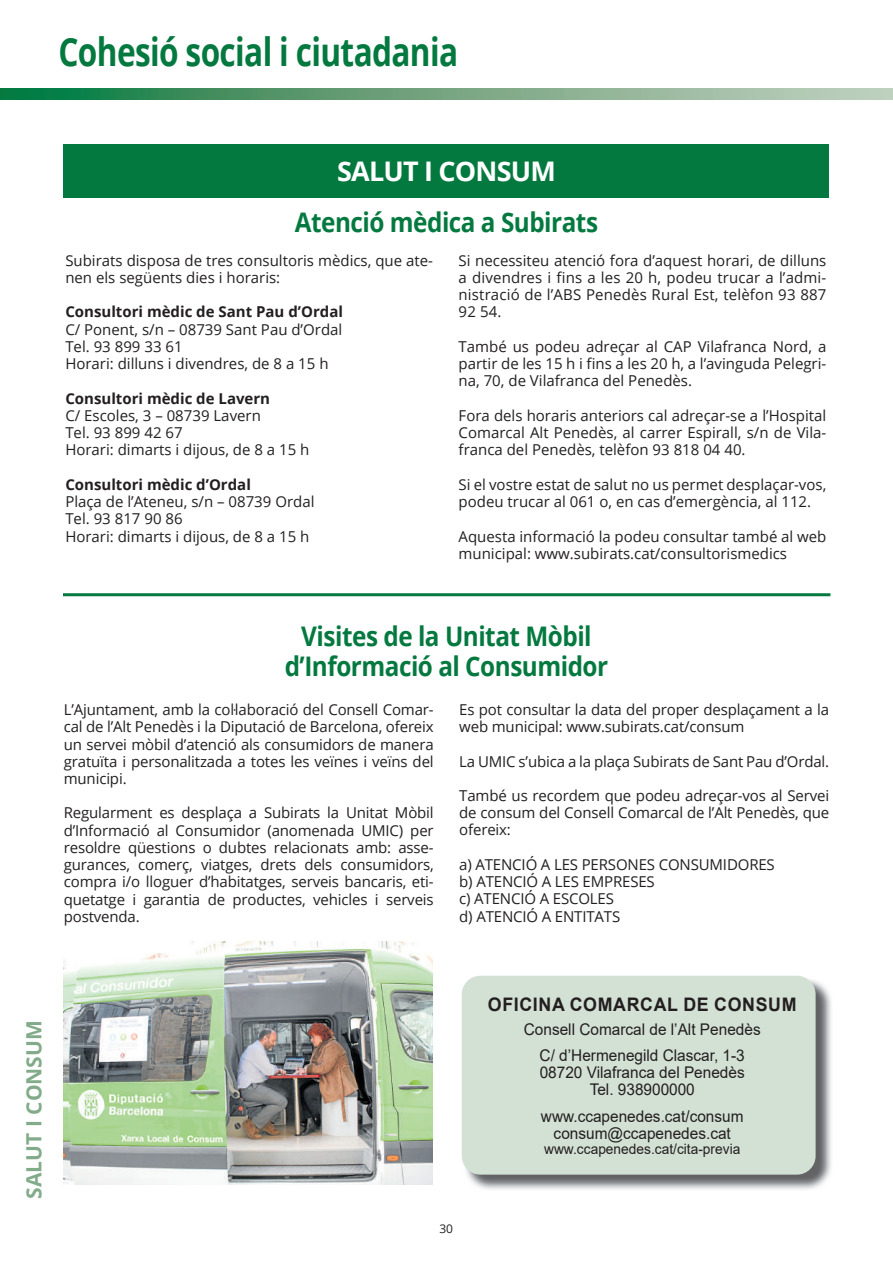
<style>
.page{position:relative;width:893px;height:1263px;background:#fff}
.page>*{position:absolute;margin:0;border:0;box-sizing:border-box;transform-origin:0 0}
.t1{font:700 39px "Open Sans";letter-spacing:-.02em;color:#04793f;scale:.81 1}
.t2{font:700 27px/30px "Open Sans";letter-spacing:-.02em;color:#04793f;text-align:center;scale:.9 1}
.t3{font:700 27px "Open Sans";letter-spacing:-.03em;color:#fff}
.t4{font:700 21px "Open Sans";color:#82ab89}
.t5{font:700 18.6px "Arial";letter-spacing:.035em;color:#231f20;scale:.96 1}
.t6{font:16.05px/17px "Arial";color:#231f20;text-align:center;scale:.96 1}
.t7{font:15px/17.2px "Open Sans";color:#231f20}
.t8{font:700 15px "Open Sans";color:#231f20}
.t9{font:14.4px "Arial";color:#231f20;scale:.96 1}
.t10{font:12px "Open Sans";color:#231f20}
</style>
<div class="page">
<svg style="left:0;top:88px;width:893px;height:12px;background:#6da580"></svg>
<div style="left:64px;top:145px;width:765px;height:53px;background:#04793f"></div>
<img style="left:464px;top:978px;width:367px;height:212px">
<div style="left:462px;top:976px;width:354px;height:198px;background:#d3e0d4;border-radius:19px"></div>
<img style="left:63px;top:942px;width:370px;height:242px">
<hr style="left:63px;top:593px;width:767px;height:3px;background:#04793f">
<h1 class="t1" style="left:58px;top:24px;width:495px">Cohesió social i ciutadania</h1>
<h2 class="t3" style="left:337px;top:152px;width:220px">SALUT I CONSUM</h2>
<h2 class="t2" style="left:295px;top:206px;width:338px">Atenció mèdica a Subirats</h2>
<p class="t7" style="left:65px;top:251px;width:369px">Subirats disposa de tres consultoris mèdics, que ate&shy;nen els següents dies i horaris:</p>
<p class="t8" style="left:65px;top:301px;width:279px">Consultori mèdic de Sant Pau d’Ordal</p>
<p class="t7" style="left:65px;top:320px;width:278px">C/ Ponent, s/n – 08739 Sant Pau d’Ordal<br>Tel. 93 899 33 61<br>Horari: dilluns i divendres, de 8 a 15 h</p>
<p class="t8" style="left:65px;top:388px;width:206px">Consultori mèdic de Lavern</p>
<p class="t7" style="left:65px;top:406px;width:246px">C/ Escoles, 3 – 08739 Lavern<br>Tel. 93 899 42 67<br>Horari: dimarts i dijous, de 8 a 15 h</p>
<p class="t8" style="left:65px;top:474px;width:187px">Consultori mèdic d’Ordal</p>
<p class="t7" style="left:65px;top:493px;width:251px">Plaça de l’Ateneu, s/n – 08739 Ordal<br>Tel. 93 817 90 86<br>Horari: dimarts i dijous, de 8 a 15 h</p>
<p class="t7" style="left:459px;top:251px;width:369px;text-align:justify">Si necessiteu atenció fora d’aquest horari, de dilluns a divendres i fins a les 20 h, podeu trucar a l’admi&shy;nistració de l’ABS Penedès Rural Est, telèfon 93 887<br>92 54.</p>
<p class="t7" style="left:459px;top:337px;width:369px;text-align:justify">També us podeu adreçar al CAP Vilafranca Nord, a partir de les 15 h i fins a les 20 h, a l’avinguda Pelegri&shy;na, 70, de Vilafranca del Penedès.</p>
<p class="t7" style="left:459px;top:406px;width:369px;text-align:justify">Fora dels horaris anteriors cal adreçar-se a l’Hospital Comarcal Alt Penedès, al carrer Espirall, s/n de Vila&shy;franca del Penedès, telèfon 93 818 04 40.</p>
<p class="t7" style="left:459px;top:475px;width:369px">Si el vostre estat de salut no us permet desplaçar-vos, podeu trucar al 061 o, en cas d’emergència, al 112.</p>
<p class="t7" style="left:459px;top:527px;width:369px">Aquesta informació la podeu consultar també al web municipal: www.subirats.cat/consultorismedics</p>
<h2 class="t2" style="left:285px;top:620px;width:361px">Visites de la Unitat Mòbil d’Informació al Consumidor</h2>
<p class="t7" style="left:64px;top:701px;width:371px;text-align:justify">L’Ajuntament, amb la coŀlaboració del Consell Comar· cal de l’Alt Penedès i la Diputació de Barcelona, ofereix un servei mòbil d’atenció als consumidors de manera gratuïta i personalitzada a totes les veïnes i veïns del municipi.</p>
<p class="t7" style="left:64px;top:804px;width:371px;text-align:justify">Regularment es desplaça a Subirats la Unitat Mòbil d’Informació al Consumidor (anomenada UMIC) per resoldre qüestions o dubtes relacionats amb: asse&shy;gurances, comerç, viatges, drets dels consumidors, compra i/o lloguer d’habitatges, serveis bancaris, eti&shy;quetatge i garantia de productes, vehicles i serveis postvenda.</p>
<p class="t7" style="left:459px;top:701px;width:371px">Es pot consultar la data del proper desplaçament a la web municipal: www.subirats.cat/consum</p>
<p class="t7" style="left:459px;top:752px;width:371px">La UMIC s’ubica a la plaça Subirats de Sant Pau d’Ordal.</p>
<p class="t7" style="left:459px;top:786px;width:371px;text-align:justify">També us recordem que podeu adreçar-vos al Servei de consum del Consell Comarcal de l’Alt Penedès, que ofereix:</p>
<p class="t7" style="left:459px;top:855px;width:317px">a) ATENCIÓ A LES PERSONES CONSUMIDORES b) ATENCIÓ A LES EMPRESES<br>c) ATENCIÓ A ESCOLES<br>d) ATENCIÓ A ENTITATS</p>
<h3 class="t4" style="left:19px;top:1198px;width:180px;rotate:-90deg">SALUT I CONSUM</h3>
<p class="t10" style="left:439px;top:1221px;width:15px">30</p>
<p class="t5" style="left:488px;top:992px;width:323px">OFICINA COMARCAL DE CONSUM</p>
<p class="t6" style="left:524px;top:1016px;width:248px;line-height:26px">Consell Comarcal de l’Alt Penedès<br>C/ d’Hermenegild Clascar, 1-3</p>
<p class="t6" style="left:540px;top:1064px;width:215px">08720 Vilafranca del Penedès<br>Tel. 938900000</p>
<p class="t6" style="left:541px;top:1108px;width:213px">www.ccapenedes.cat/consum consum@ccapenedes.cat</p>
<p class="t9" style="left:544px;top:1139px;width:206px">www.ccapenedes.cat/cita-previa</p>
</div>
